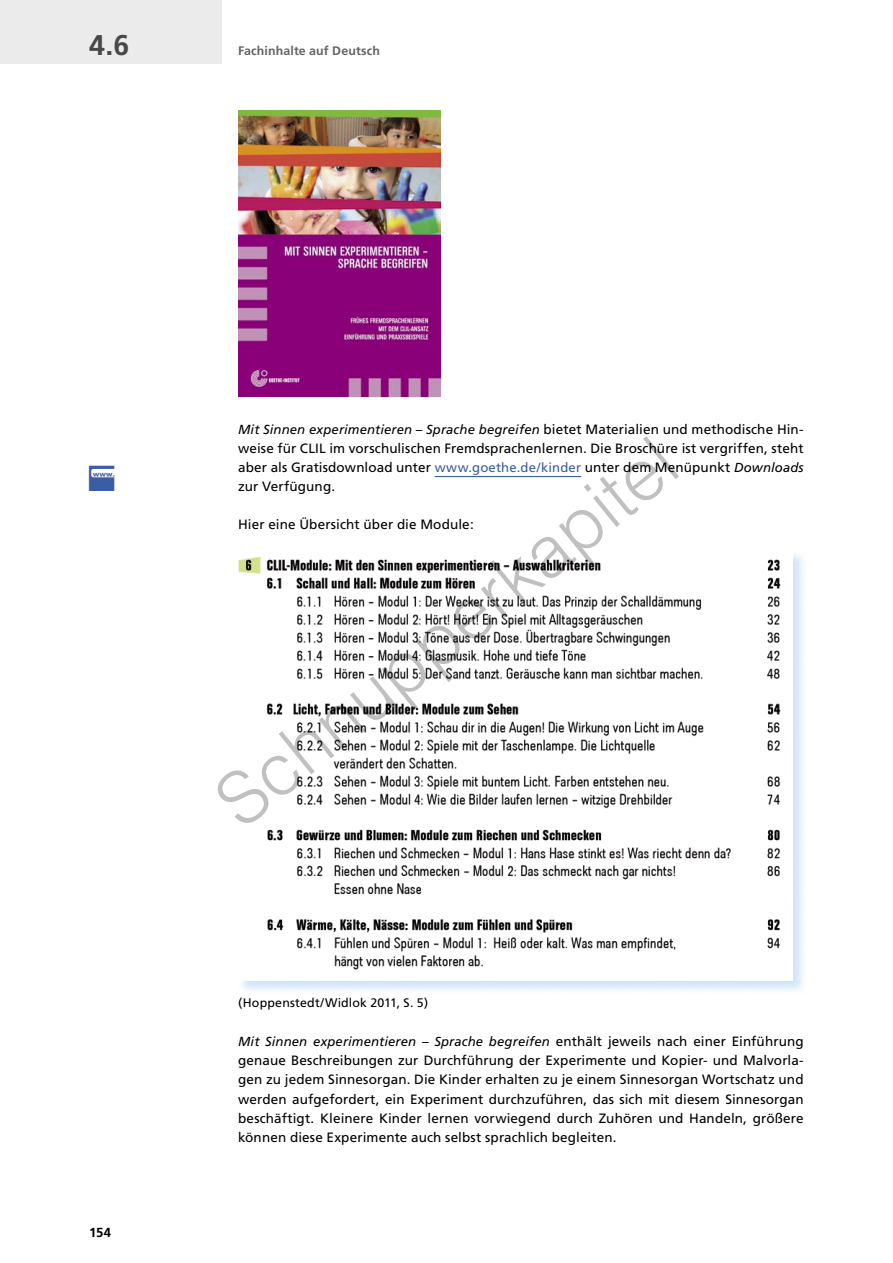
<style>
.page{position:relative;width:893px;height:1263px;background:#fff}
.page>*{position:absolute;margin:0;border:0;box-sizing:border-box;transform-origin:0 0}
.t1{font:300 72px "Helvetica";color:#c0c0c0}
.t2{font:35.25px "Fernstudieneinheit";color:#3b5da3}
.t3{font:700 28.5px "Frutiger";color:#484848}
.t4{font:13.5px/19.2px "Frutiger";letter-spacing:.01em;color:#000;text-align:justify}
.t5{font:italic 13.2px "Frutiger";letter-spacing:.01em;color:#000}
.t6{font:700 13.2px "Frutiger";color:#000}
.t7{font:12.3px "Frutiger";letter-spacing:.015em;color:#000}
.t8{font:700 12.3px "Frutiger";letter-spacing:.01em;color:#636363}
.s1{font-style:normal;font-size:13.5px}
.s2{font-size:13.2px;color:#3b5da3}
.s3{font-style:italic;font-size:13.2px}
</style>
<div class="page">
<div style="left:0;top:0;width:221px;height:64px;background:#ebebeb"></div>
<hr style="left:435px;top:476px;width:146px;height:1px;background:#3b5da3">
<img style="left:238px;top:110px;width:202px;height:286px">
<svg style="left:241px;top:555px;width:562px;height:436px;fill:#dcebfa"></svg>
<div style="left:238px;top:551px;width:555px;height:430px;background:#fff"></div>
<img style="left:238px;top:556px;width:543px;height:414px">
<h3 class="t3" style="left:89px;top:29px;width:41px">4.6</h3>
<p class="t8" style="left:238px;top:44px;width:143px">Fachinhalte auf Deutsch</p>
<h2 class="t2" style="left:89px;top:458px;width:27px">W</h2>
<p class="t6" style="left:89px;top:1225px;width:23px">154</p>
<p class="t5" style="left:238px;top:421px;width:567px">Mit Sinnen experimentieren – Sprache begreifen <span class="s1">bietet Materialien und methodische Hin-</span></p>
<p class="t4" style="left:238px;top:438px;width:567px">weise für CLIL im vorschulischen Fremdsprachenlernen. Die Broschüre ist vergriffen, steht aber als Gratisdownload unter <span class="s2">www.goethe.de/kinder</span> unter dem Menüpunkt <span class="s3">Downloads </span>zur Verfügung.</p>
<p class="t4" style="left:238px;top:515px;width:237px">Hier eine Übersicht über die Module:</p>
<h1 class="t1" style="left:187px;top:763px;width:570px;rotate:-39deg">Schnupperkapitel</h1>
<p class="t7" style="left:238px;top:995px;width:192px">(Hoppenstedt/Widlok 2011, S. 5)</p>
<p class="t5" style="left:238px;top:1034px;width:567px">Mit Sinnen experimentieren – Sprache begreifen <span class="s1">enthält jeweils nach einer Einführung</span></p>
<p class="t4" style="left:238px;top:1051px;width:567px">genaue Beschreibungen zur Durchführung der Experimente und Kopier- und Malvorla&shy;gen zu jedem Sinnesorgan. Die Kinder erhalten zu je einem Sinnesorgan Wortschatz und werden aufgefordert, ein Experiment durchzuführen, das sich mit diesem Sinnesorgan beschäftigt. Kleinere Kinder lernen vorwiegend durch Zuhören und Handeln, größere können diese Experimente auch selbst sprachlich begleiten.</p>
</div>
